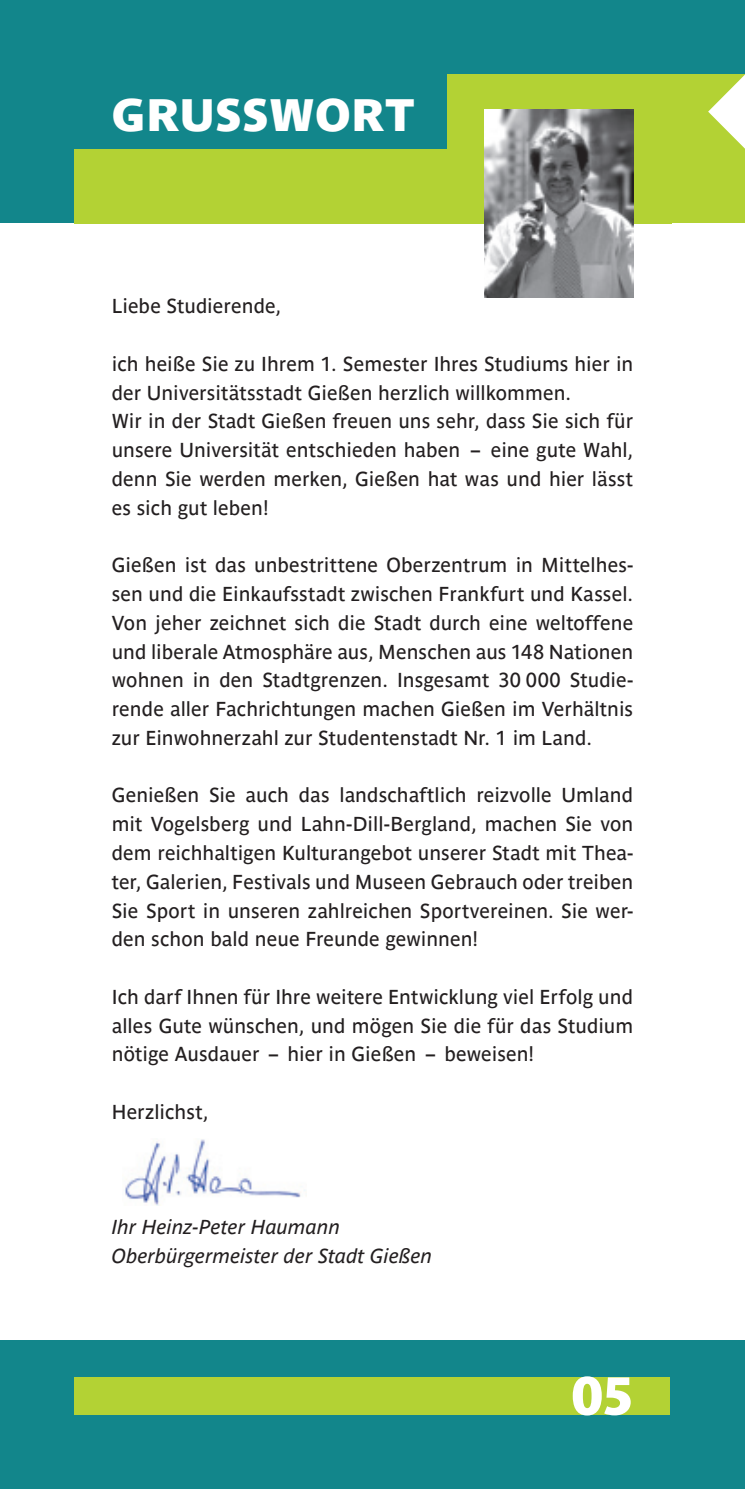
<style>
.page{position:relative;width:745px;height:1489px;background:#fff}
.page>*{position:absolute;margin:0;border:0;box-sizing:border-box;transform-origin:0 0}
.t1{font:52.5px "Parisine Sombre";color:#fff}
.t2{font:45px "Parisine Sombre";letter-spacing:.015em;color:#fff}
.t3{font:20px/28.8px "Parisine";color:#231f20;text-align:justify}
.t4{font:italic 20px/28.8px "Parisine";letter-spacing:.005em;color:#231f20}
</style>
<div class="page">
<div style="left:0;top:1339px;width:744px;height:149px;background:#12868b"></div>
<div style="left:0;top:0;width:744px;height:223px;background:#12868b"></div>
<div style="left:74px;top:1377px;width:596px;height:37px;background:#b3d234"></div>
<div style="left:74px;top:149px;width:597px;height:74px;background:#b3d234"></div>
<div style="left:446px;top:74px;width:298px;height:149px;background:#b3d234"></div>
<svg style="left:708px;top:75px;width:36px;height:73px"></svg>
<img style="left:484px;top:109px;width:148px;height:189px">
<img style="left:125px;top:1139px;width:180px;height:66px">
<h2 class="t2" style="left:112px;top:89px;width:304px">GRUSSWORT</h2>
<p class="t3" style="left:112px;top:292px;width:171px">Liebe Studierende,</p>
<p class="t3" style="left:112px;top:349px;width:522px;text-align:left">ich heiße Sie zu Ihrem 1. Semester Ihres Studiums hier in der Universitätsstadt Gießen herzlich willkommen.<br>Wir in der Stadt Gießen freuen uns sehr, dass Sie sich für unsere Universität entschieden haben – eine gute Wahl, denn Sie werden merken, Gießen hat was und hier lässt es sich gut leben!</p>
<p class="t3" style="left:112px;top:551px;width:522px">Gießen ist das unbestrittene Oberzentrum in Mittelhes&shy;sen und die Einkaufsstadt zwischen Frankfurt und Kassel.<br>Von jeher zeichnet sich die Stadt durch eine weltoffene und liberale Atmosphäre aus, Menschen aus 148 Nationen wohnen in den Stadtgrenzen. Insgesamt 30 000 Studie&shy;rende aller Fachrichtungen machen Gießen im Verhältnis zur Einwohnerzahl zur Studentenstadt Nr. 1 im Land.</p>
<p class="t3" style="left:112px;top:781px;width:522px">Genießen Sie auch das landschaftlich reizvolle Umland mit Vogelsberg und Lahn-Dill-Bergland, machen Sie von dem reichhaltigen Kulturangebot unserer Stadt mit Thea&shy;ter, Galerien, Festivals und Museen Gebrauch oder treiben Sie Sport in unseren zahlreichen Sportvereinen. Sie wer&shy;den schon bald neue Freunde gewinnen!</p>
<p class="t3" style="left:112px;top:982px;width:522px">Ich darf Ihnen für Ihre weitere Entwicklung viel Erfolg und alles Gute wünschen, und mögen Sie die für das Studium nötige Ausdauer – hier in Gießen – beweisen!</p>
<p class="t3" style="left:112px;top:1097px;width:98px">Herzlichst,</p>
<p class="t4" style="left:112px;top:1212px;width:322px">Ihr Heinz-Peter Haumann<br>Oberbürgermeister der Stadt Gießen</p>
<h1 class="t1" style="left:571px;top:1364px;width:63px">05</h1>
</div>
